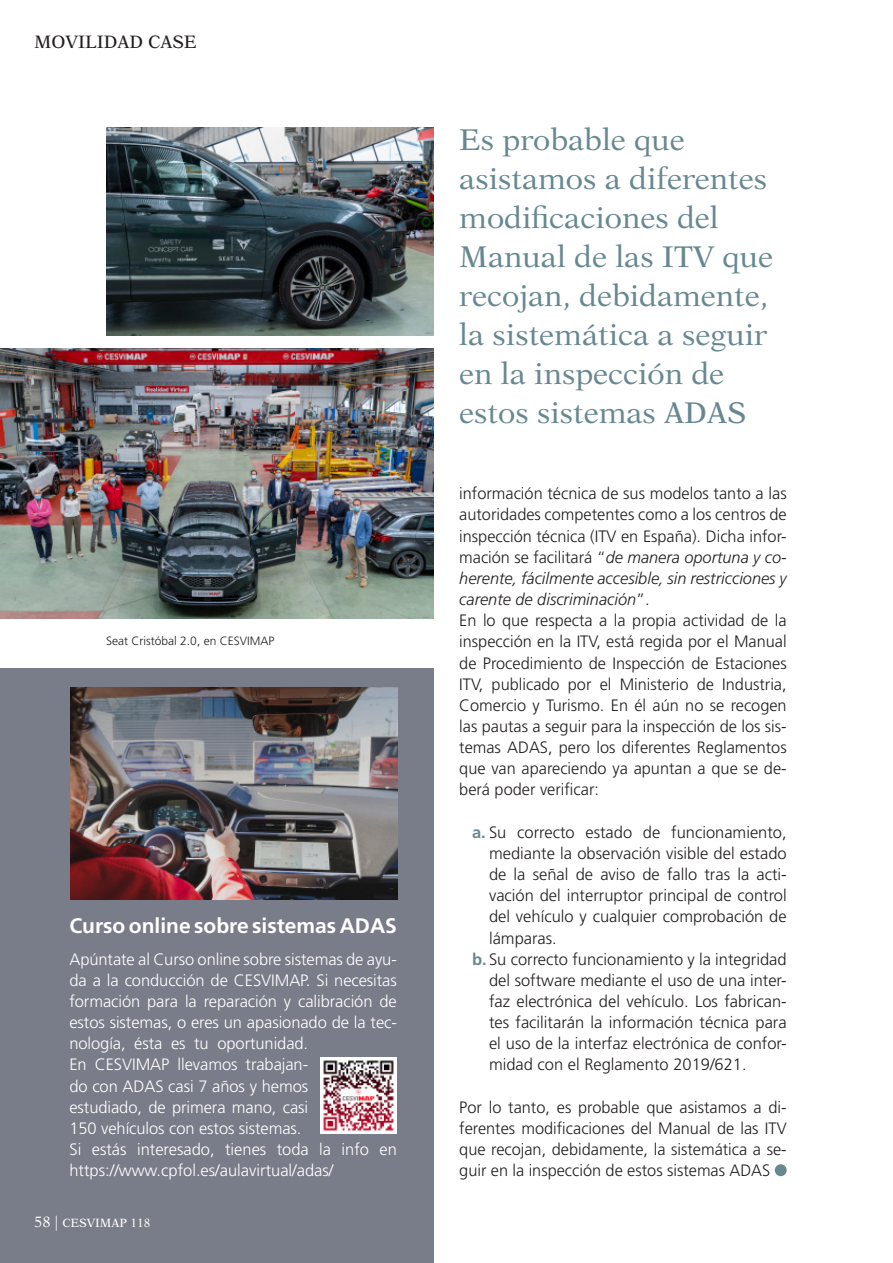
<style>
.page{position:relative;width:893px;height:1263px;background:#fff}
.page>*{position:absolute;margin:0;border:0;box-sizing:border-box;transform-origin:0 0}
.t1{font:30px/39px "New Aster";color:#678891}
.t2{font:700 21px "Frutiger";color:#fff}
.t3{font:18px "New Aster";color:#231f20}
.t4{font:300 16.5px/21.1px "Frutiger";color:#231f20}
.t5{font:300 16.5px/21.1px "Frutiger";letter-spacing:-.005em;color:#fff}
.t6{font:300 12px "Frutiger";color:#231f20}
.t7{font:12px "New Aster";color:#fff}
.s1{font-size:15px}
.s2{font-style:italic}
.s3{font-weight:700;color:#678891}
</style>
<div class="page">
<div style="left:775px;top:1164px;width:12px;height:12px;background:#678891;border-radius:50%"></div>
<div style="left:0;top:669px;width:434px;height:594px;background:#797c89"></div>
<img style="left:70px;top:688px;width:327px;height:212px">
<img style="left:106px;top:128px;width:328px;height:208px">
<img style="left:0;top:349px;width:434px;height:270px">
<img style="left:321px;top:1057px;width:76px;height:76px">
<p class="t3" style="left:34px;top:31px;width:164px">MOVILIDAD CASE</p>
<p class="t6" style="left:106px;top:634px;width:170px">Seat Cristóbal 2.0, en CESVIMAP</p>
<p class="t2" style="left:69px;top:914px;width:329px">Curso online sobre sistemas ADAS</p>
<p class="t5" style="left:69px;top:949px;width:329px">Apúntate al Curso online sobre sistemas de ayu&shy;da a la conducción de CESVIMAP. Si necesitas formación para la reparación y calibración de estos sistemas, o eres un apasionado de la tec&shy;nología, ésta es tu oportunidad.<br>En CESVIMAP llevamos trabajan-<br>do con ADAS casi 7 años y hemos<br>estudiado, de primera mano, casi<br>150 vehículos con estos sistemas.<br>Si estás interesado, tienes toda la info en https://www.cpfol.es/aulavirtual/adas/</p>
<p class="t7" style="left:34px;top:1216px;width:118px"><span class="s1">58 |</span> CESVIMAP 118</p>
<h1 class="t1" style="left:459px;top:120px;width:315px">Es probable que asistamos a diferentes modificaciones del<br>Manual de las ITV que recojan, debidamente, la sistemática a seguir en la inspección de estos sistemas ADAS</h1>
<p class="t4" style="left:459px;top:483px;width:329px">información técnica de sus modelos tanto a las autoridades competentes como a los centros de inspección técnica (ITV en España). Dicha infor&shy;mación se facilitará “<span class="s2">de manera oportuna y co&shy;herente, fácilmente accesible, sin restricciones y carente de discriminación</span>”.<br>En lo que respecta a la propia actividad de la inspección en la ITV, está regida por el Manual de Procedimiento de Inspección de Estaciones ITV, publicado por el Ministerio de Industria, Comercio y Turismo. En él aún no se recogen las pautas a seguir para la inspección de los sis&shy;temas ADAS, pero los diferentes Reglamentos que van apareciendo ya apuntan a que se de&shy;berá poder verificar:</p>
<p class="t4" style="left:472px;top:822px;width:316px"><span class="s3">a.</span> Su correcto estado de funcionamiento,</p>
<p class="t4" style="left:489px;top:843px;width:299px">mediante la observación visible del estado</p>
<p class="t4" style="left:489px;top:864px;width:299px">de la señal de aviso de fallo tras la acti-</p>
<p class="t4" style="left:489px;top:885px;width:299px">vación del interruptor principal de control</p>
<p class="t4" style="left:489px;top:906px;width:299px">del vehículo y cualquier comprobación de</p>
<p class="t4" style="left:489px;top:927px;width:69px">lámparas.</p>
<p class="t4" style="left:472px;top:949px;width:316px"><span class="s3">b.</span> Su correcto funcionamiento y la integridad</p>
<p class="t4" style="left:489px;top:970px;width:299px">del software mediante el uso de una inter-</p>
<p class="t4" style="left:489px;top:991px;width:299px">faz electrónica del vehículo. Los fabrican-</p>
<p class="t4" style="left:489px;top:1012px;width:299px">tes facilitarán la información técnica para</p>
<p class="t4" style="left:489px;top:1033px;width:299px">el uso de la interfaz electrónica de confor-</p>
<p class="t4" style="left:489px;top:1054px;width:259px">midad con el Reglamento 2019/621.</p>
<p class="t4" style="left:459px;top:1097px;width:329px;text-align:justify">Por lo tanto, es probable que asistamos a di&shy;ferentes modificaciones del Manual de las ITV que recojan, debidamente, la sistemática a se&shy;guir en la inspección de estos sistemas ADAS</p>
</div>
